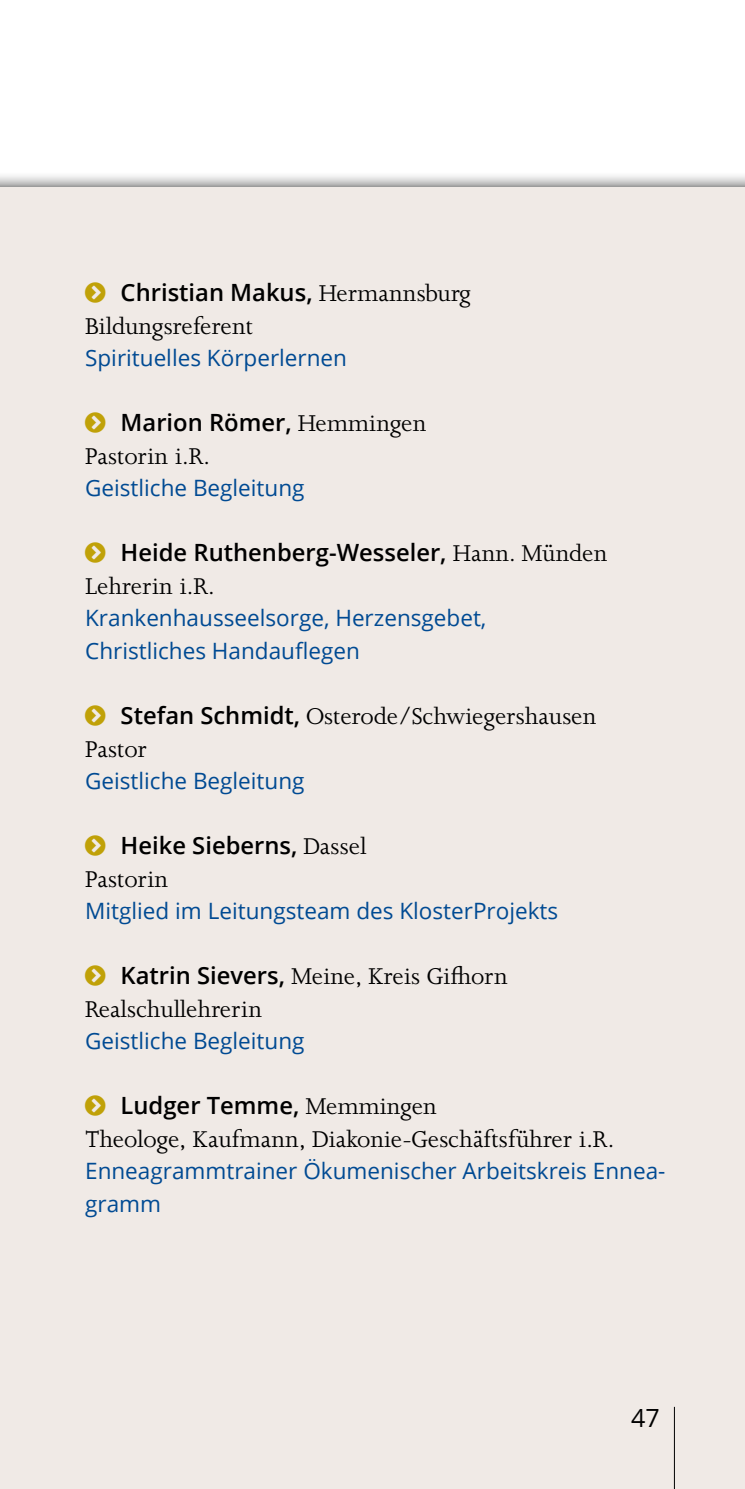
<style>
.page{position:relative;width:745px;height:1489px;background:#fff}
.page>*{position:absolute;margin:0;border:0;box-sizing:border-box;transform-origin:0 0}
.t1{font:26.25px/32.5px "Joanna MT Std";color:#000}
.t2{font:25px "Open Sans";color:#000}
.t3{font:600 23.75px "Open Sans";color:#000}
.t4{font:22.5px/32.5px "Open Sans";color:#004a93}
.s1{font-family:"Joanna MT Std";font-weight:400;font-size:26.25px}
.s2{font-family:"Open Sans";font-weight:600;font-size:23.75px}
</style>
<div class="page">
<div style="left:0;top:187px;width:744px;height:1301px;background:#f0eae6"></div>
<hr style="left:673px;top:1406px;width:1px;height:82px;background:#000">
<p class="t3" style="left:120px;top:276px;width:352px">Christian Makus, <span class="s1">Hermannsburg</span></p>
<p class="t1" style="left:85px;top:310px;width:169px">Bildungsreferent</p>
<p class="t4" style="left:85px;top:341px;width:263px">Spirituelles Körperlernen</p>
<p class="t3" style="left:120px;top:406px;width:307px">Marion Römer, <span class="s1">Hemmingen</span></p>
<p class="t1" style="left:85px;top:440px;width:126px">Pastorin i.R.</p>
<p class="t4" style="left:85px;top:471px;width:221px">Geistliche Begleitung</p>
<p class="t3" style="left:120px;top:536px;width:488px">Heide Ruthenberg-Wesseler, <span class="s1">Hann. Münden</span></p>
<p class="t1" style="left:85px;top:570px;width:131px">Lehrerin i.R.</p>
<p class="t4" style="left:85px;top:601px;width:402px">Krankenhausseelsorge, Herzensgebet,<br>Christliches Handauflegen</p>
<p class="t1" style="left:85px;top:700px;width:512px;text-indent:35px"><span class="s2">Stefan Schmidt,</span> Osterode/Schwiegershausen<br>Pastor</p>
<p class="t4" style="left:85px;top:764px;width:221px">Geistliche Begleitung</p>
<p class="t3" style="left:120px;top:829px;width:247px">Heike Sieberns, <span class="s1">Dassel</span></p>
<p class="t1" style="left:85px;top:862px;width:84px">Pastorin</p>
<p class="t4" style="left:85px;top:894px;width:474px">Mitglied im Leitungsteam des KlosterProjekts</p>
<p class="t1" style="left:85px;top:960px;width:424px;text-indent:35px"><span class="s2">Katrin Sievers,</span> Meine, Kreis Gifhorn<br>Realschullehrerin</p>
<p class="t4" style="left:85px;top:1024px;width:221px">Geistliche Begleitung</p>
<p class="t3" style="left:120px;top:1089px;width:318px">Ludger Temme, <span class="s1">Memmingen</span></p>
<p class="t1" style="left:85px;top:1122px;width:530px">Theologe, Kaufmann, Diakonie-Geschäftsführer i.R.</p>
<p class="t4" style="left:85px;top:1154px;width:581px">Enneagrammtrainer Ökumenischer Arbeitskreis Ennea&shy;gramm</p>
<p class="t2" style="left:630px;top:1400px;width:30px">47</p>
</div>
